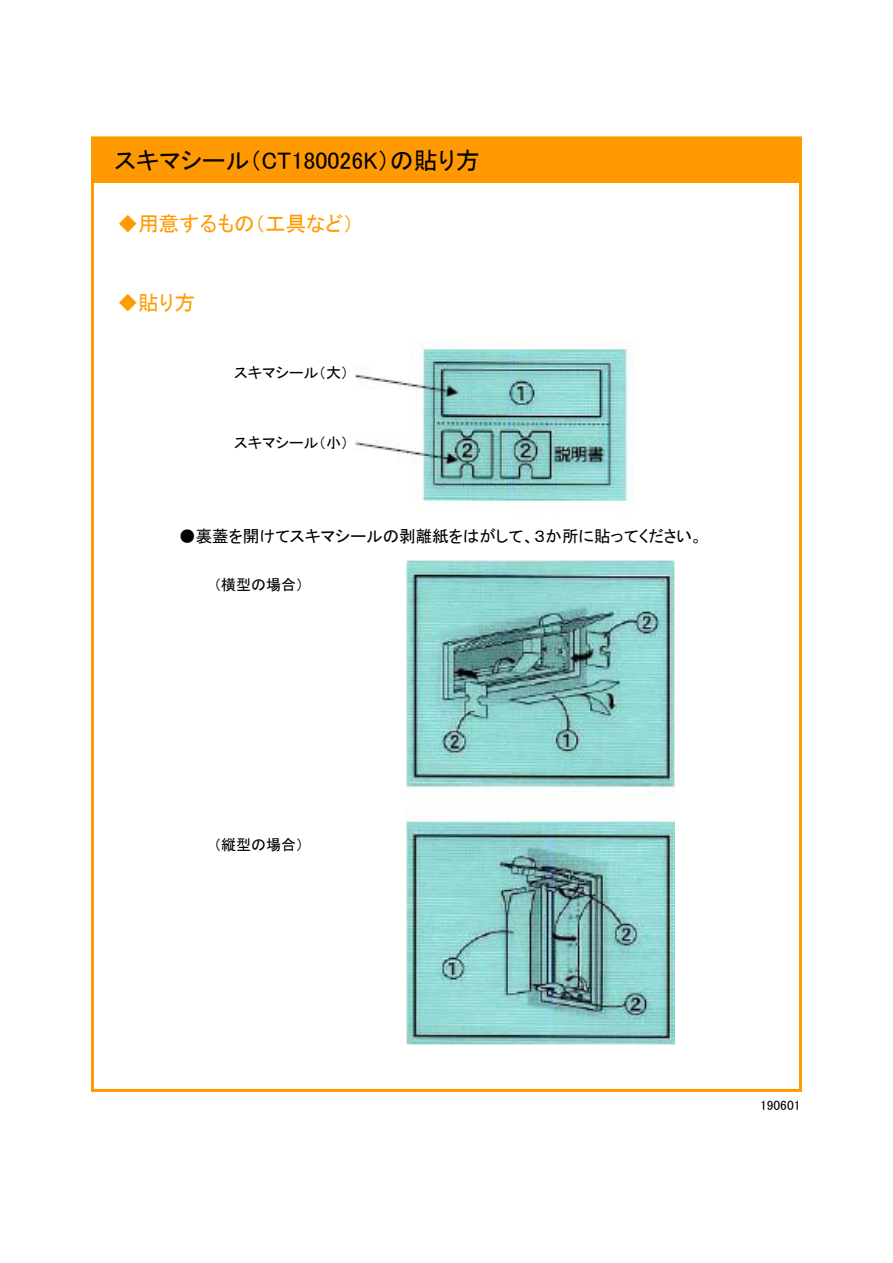
<style>
.page{position:relative;width:893px;height:1263px;background:#fff}
.page>*{position:absolute;margin:0;border:0;box-sizing:border-box;transform-origin:0 0}
.t1{font:24px "MS P Gothic";color:#000}
.t2{font:20.7px "MS P Gothic";color:#ff9a00}
.t3{font:16.5px "MS P Gothic";color:#000}
.t4{font:15px "MS P Gothic";color:#000}
.t5{font:13.5px "MS P Gothic";color:#000}
</style>
<div class="page">
<div style="left:92px;top:138px;width:708px;height:45px;background:#ff9901"></div>
<img style="left:355px;top:340px;width:278px;height:164px">
<img style="left:406px;top:560px;width:268px;height:484px">
<h1 class="t1" style="left:114px;top:148px;width:367px">スキマシール（CT180026K）の貼り方</h1>
<p class="t2" style="left:117px;top:213px;width:238px">◆用意するもの（工具など）</p>
<p class="t2" style="left:117px;top:293px;width:79px">◆貼り方</p>
<p class="t4" style="left:234px;top:365px;width:116px">スキマシール（大）</p>
<p class="t4" style="left:234px;top:435px;width:116px">スキマシール（小）</p>
<p class="t3" style="left:179px;top:528px;width:525px">●裏蓋を開けてスキマシールの剥離紙をはがして、３か所に貼ってください。</p>
<p class="t4" style="left:214px;top:577px;width:91px">（横型の場合）</p>
<p class="t4" style="left:214px;top:837px;width:91px">（縦型の場合）</p>
<p class="t5" style="left:760px;top:1098px;width:42px">190601</p>
</div>
